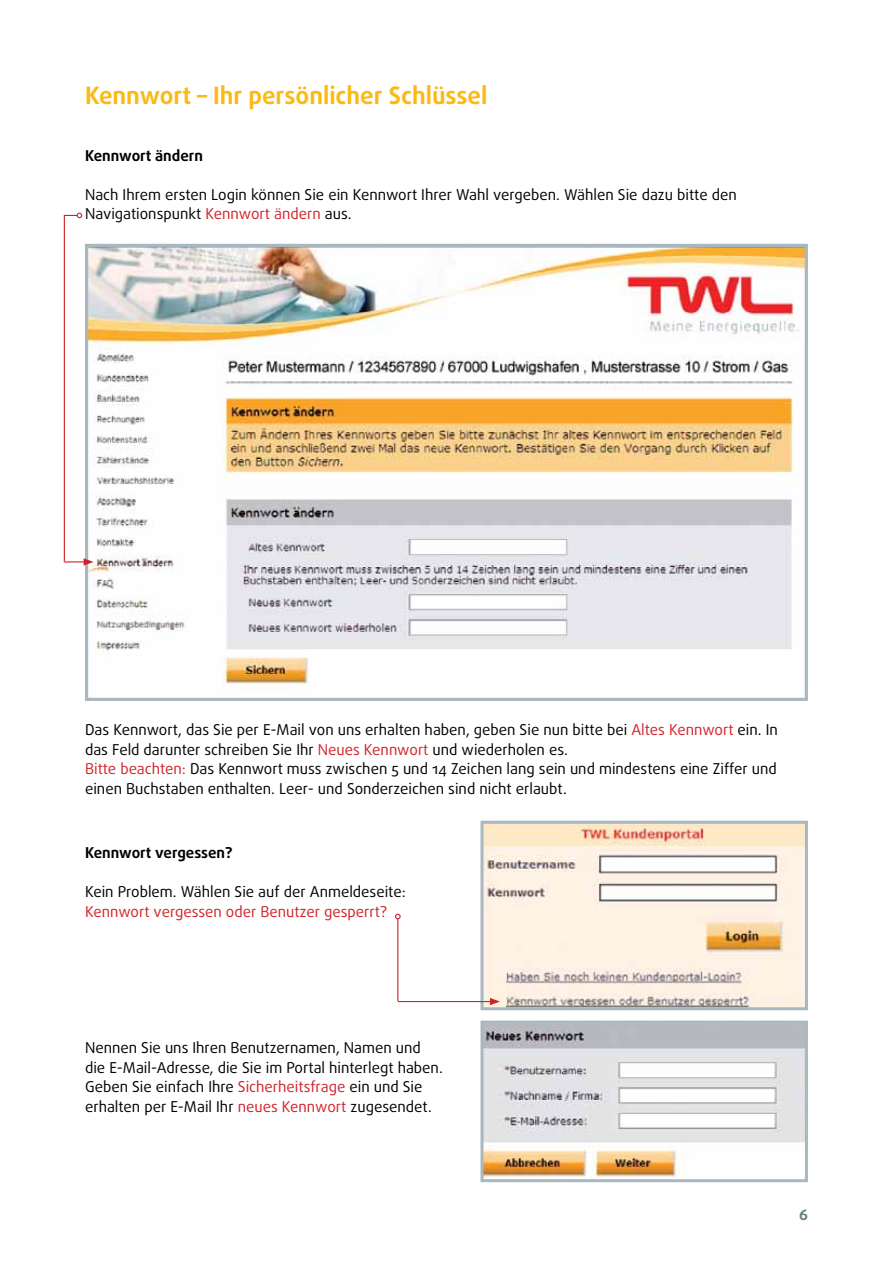
<style>
.page{position:relative;width:893px;height:1263px;background:#fff}
.page>*{position:absolute;margin:0;border:0;box-sizing:border-box;transform-origin:0 0}
.t1{font:700 24px "Daxline";color:#fdb913}
.t2{font:15px/19.5px "Daxline";color:#000}
.t3{font:15px "Daxline";color:#d2232a}
.t4{font:700 15px "Daxline";color:#000}
.t5{font:700 15px "Daxline";color:#677983}
.s1{color:#d2232a}
</style>
<div class="page">
<img style="left:89px;top:248px;width:715px;height:444px">
<div style="left:85px;top:244px;width:723px;height:457px;border:3px solid #a9b7bf"></div>
<hr style="left:397px;top:919px;width:1px;height:82px;background:#d2232a">
<svg style="left:395px;top:914px;width:6px;height:5px"></svg>
<svg style="left:64px;top:213px;width:18px;height:5px"></svg>
<img style="left:484px;top:825px;width:320px;height:181px">
<div style="left:480px;top:821px;width:328px;height:189px;border:3px solid #a9b7bf"></div>
<img style="left:484px;top:1024px;width:320px;height:153px">
<div style="left:480px;top:1020px;width:328px;height:162px;border:3px solid #a9b7bf"></div>
<hr style="left:398px;top:1001px;width:94px;height:1px;background:#d2232a">
<svg style="left:490px;top:998px;width:10px;height:7px"></svg>
<hr style="left:64px;top:216px;width:1px;height:345px;background:#d2232a">
<svg style="left:64px;top:558px;width:30px;height:8px"></svg>
<h1 class="t1" style="left:85px;top:81px;width:404px">Kennwort – Ihr persönlicher Schlüssel</h1>
<p class="t4" style="left:85px;top:146px;width:119px">Kennwort ändern</p>
<p class="t2" style="left:85px;top:185px;width:653px">Nach Ihrem ersten Login können Sie ein Kennwort Ihrer Wahl vergeben. Wählen Sie dazu bitte den<br>Navigationspunkt <span class="s1">Kennwort ändern</span> aus.</p>
<p class="t2" style="left:85px;top:720px;width:694px">Das Kennwort, das Sie per E-Mail von uns erhalten haben, geben Sie nun bitte bei <span class="s1">Altes Kennwort</span> ein. In das Feld darunter schreiben Sie Ihr <span class="s1">Neues Kennwort</span> und wiederholen es.<br><span class="s1">Bitte beachten:</span> Das Kennwort muss zwischen 5 und 14 Zeichen lang sein und mindestens eine Ziffer und einen Buchstaben enthalten. Leer- und Sonderzeichen sind nicht erlaubt.</p>
<p class="t4" style="left:85px;top:844px;width:149px">Kennwort vergessen?</p>
<p class="t2" style="left:85px;top:882px;width:322px">Kein Problem. Wählen Sie auf der Anmeldeseite:</p>
<p class="t3" style="left:85px;top:902px;width:304px">Kennwort vergessen oder Benutzer gesperrt?</p>
<p class="t2" style="left:85px;top:1038px;width:359px">Nennen Sie uns Ihren Benutzernamen, Namen und die E-Mail-Adresse, die Sie im Portal hinterlegt haben.<br>Geben Sie einfach Ihre <span class="s1">Sicherheitsfrage</span> ein und Sie erhalten per E-Mail Ihr <span class="s1">neues Kennwort</span> zugesendet.</p>
<p class="t5" style="left:799px;top:1205px;width:10px">6</p>
</div>
